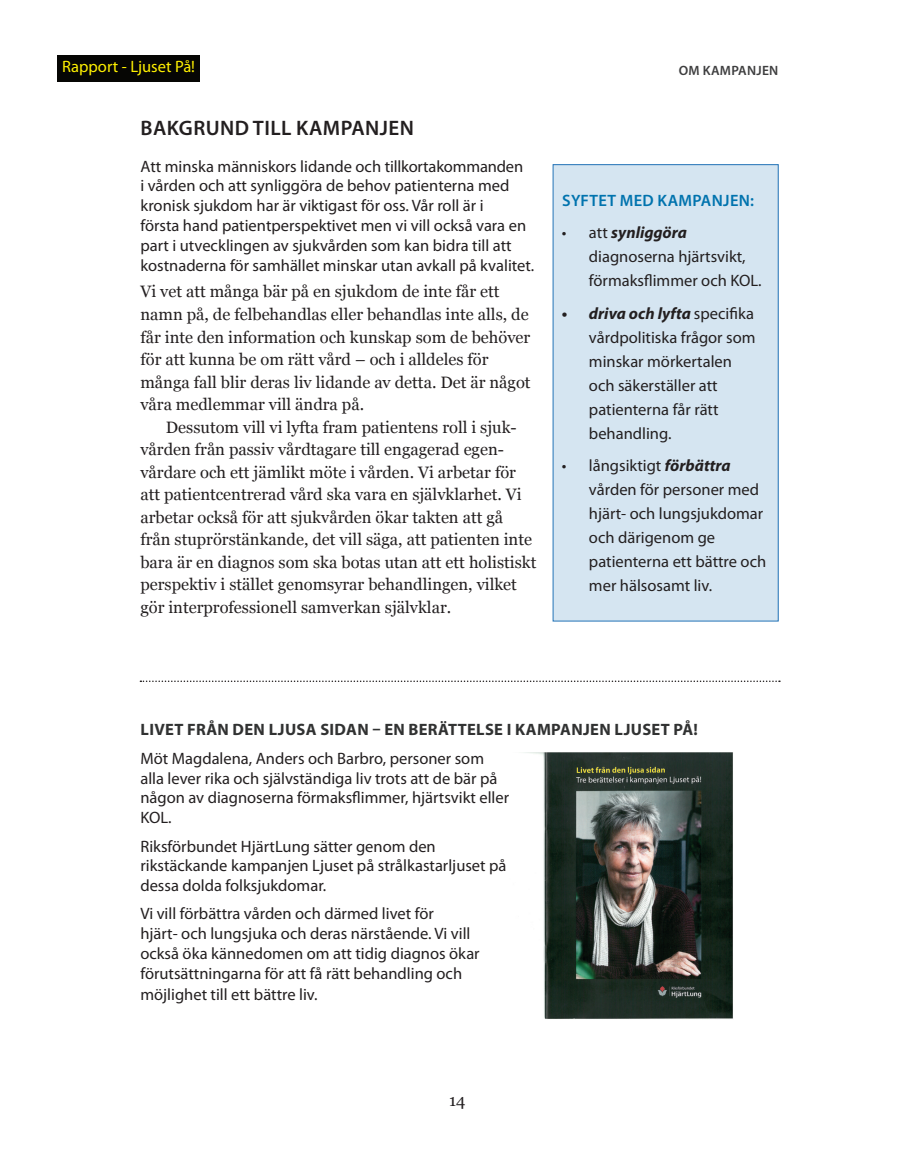
<style>
.page{position:relative;width:919px;height:1174px;background:#fff}
.page>*{position:absolute;margin:0;border:0;box-sizing:border-box;transform-origin:0 0}
.t1{font:600 21px "Myriad Pro";letter-spacing:.02em;color:#231f20}
.t2{font:16.5px/19.8px "Myriad Pro";color:#231f20}
.t3{font:16.5px/22.5px "Georgia";color:#231f20}
.t4{font:700 16.5px "Myriad Pro";letter-spacing:.02em;color:#313232}
.t5{font:600 16.5px "Myriad Pro";letter-spacing:.02em;color:#0073ae}
.t6{font:16.5px "Myriad Pro";color:#fff101}
.t7{font:600 13.5px "Myriad Pro";letter-spacing:.02em;color:#3e3e3f}
.s1{font-weight:700;font-style:italic}
</style>
<div class="page">
<div style="left:58px;top:55px;width:142px;height:27px;background:#060604"></div>
<div style="left:553px;top:165px;width:225px;height:456px;background:#d5e5f1"></div>
<img style="left:532px;top:753px;width:201px;height:266px">
<svg style="left:140px;top:680px;width:639px;height:2px"></svg>
<p class="t6" style="left:62px;top:56px;width:134px">Rapport - Ljuset På!</p>
<p class="t1" style="left:141px;top:114px;width:275px">BAKGRUND TILL KAMPANJEN</p>
<p class="t2" style="left:140px;top:156px;width:395px">Att minska människors lidande och tillkortakommanden<br>i vården och att synliggöra de behov patienterna med kronisk sjukdom har är viktigast för oss. Vår roll är i<br>första hand patientperspektivet men vi vill också vara en part i utvecklingen av sjukvården som kan bidra till att kostnaderna för samhället minskar utan avkall på kvalitet.</p>
<p class="t3" style="left:140px;top:281px;width:391px">Vi vet att många bär på en sjukdom de inte får ett namn på, de felbehandlas eller behandlas inte alls, de får inte den information och kunskap som de behöver för att kunna be om rätt vård – och i alldeles för många fall blir deras liv lidande av detta. Det är något våra medlemmar vill ändra på.</p>
<p class="t3" style="left:140px;top:416px;width:397px;text-indent:26px">Dessutom vill vi lyfta fram patientens roll i sjuk&shy;vården från passiv vårdtagare till engagerad egen&shy;vårdare och ett jämlikt möte i vården. Vi arbetar för att patientcentrerad vård ska vara en självklarhet. Vi arbetar också för att sjukvården ökar takten att gå från stuprörstänkande, det vill säga, att patienten inte bara är en diagnos som ska botas utan att ett holistiskt perspektiv i stället genomsyrar behandlingen, vilket gör interprofessionell samverkan självklar.</p>
<p class="t7" style="left:678px;top:62px;width:101px">OM KAMPANJEN</p>
<p class="t5" style="left:562px;top:190px;width:193px">SYFTET MED KAMPANJEN:</p>
<p class="t2" style="left:589px;top:220px;width:174px;line-height:24px;text-indent:-27px">• att <span class="s1">synliggöra </span>diagnoserna hjärtsvikt, förmaksflimmer och KOL.</p>
<p class="t2" style="left:589px;top:301px;width:168px;line-height:24px;text-indent:-27px"><span class="s1">• driva och lyfta</span> specifika vårdpolitiska frågor som minskar mörkertalen och säkerställer att patienterna får rätt behandling.</p>
<p class="t2" style="left:589px;top:453px;width:179px;line-height:24px;text-indent:-27px">• långsiktigt <span class="s1">förbättra </span>vården för personer med hjärt- och lungsjukdomar och därigenom ge patienterna ett bättre och mer hälsosamt liv.</p>
<p class="t4" style="left:140px;top:719px;width:559px">LIVET FRÅN DEN LJUSA SIDAN – EN BERÄTTELSE I KAMPANJEN LJUSET PÅ!</p>
<p class="t2" style="left:140px;top:748px;width:370px">Möt Magdalena, Anders och Barbro, personer som alla lever rika och självständiga liv trots att de bär på någon av diagnoserna förmaksflimmer, hjärtsvikt eller KOL.</p>
<p class="t2" style="left:140px;top:836px;width:367px">Riksförbundet HjärtLung sätter genom den rikstäckande kampanjen Ljuset på strålkastarljuset på dessa dolda folksjukdomar.</p>
<p class="t2" style="left:140px;top:903px;width:341px">Vi vill förbättra vården och därmed livet för<br>hjärt- och lungsjuka och deras närstående. Vi vill också öka kännedomen om att tidig diagnos ökar förutsättningarna för att få rätt behandling och</p>
<p class="t2" style="left:140px;top:984px;width:179px">möjlighet till ett bättre liv.</p>
<p class="t3" style="left:449px;top:1089px;width:18px">14</p>
</div>
